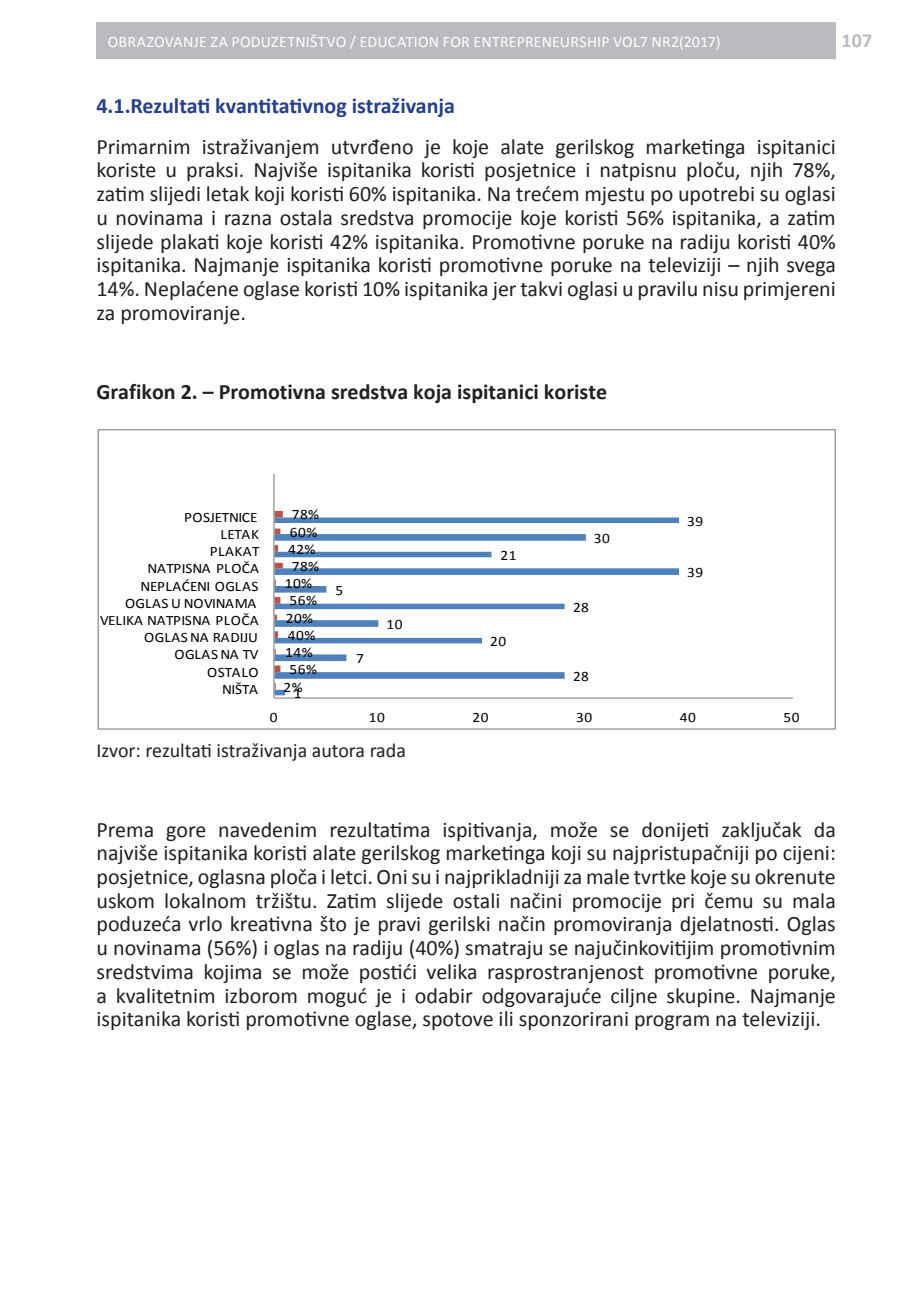
<style>
.page{position:relative;width:908px;height:1304px;background:#fff}
.page>*{position:absolute;margin:0;border:0;box-sizing:border-box;transform-origin:0 0}
.t1{font:22px/23.8px "Calibri";color:#231f20;text-align:justify}
.t2{font:700 22px "Calibri";color:#231f20}
._2__drugi_naslov{font:700 22px "Calibri";color:#253f8e}
.t3{font:20px "Calibri";color:#231f20}
.t4{font:700 20px "Calibri";color:#babbbe}
.t5{font:16px "Calibri";letter-spacing:.01em;color:#fff}
.t6{font:14.4px "Calibri";letter-spacing:.02em;color:#000;scale:1.07 1}
.t7{font:14.4px "Calibri";letter-spacing:-.01em;color:#000;scale:1.07 1}
.t8{font:14.4px "Calibri";color:#000;scale:1.07 1}
</style>
<div class="page">
<div style="left:96px;top:22px;width:739px;height:36px;background:#babbbe"></div>
<svg style="left:274px;top:517px;width:404px;height:178px"></svg>
<svg style="left:274px;top:511px;width:9px;height:179px"></svg>
<hr style="left:274px;top:697px;width:518px;height:2px;background:#868686">
<hr style="left:273px;top:474px;width:1px;height:224px;background:#868686">
<p class="t5" style="left:108px;top:31px;width:614px">OBRAZOVANJE ZA PODUZETNIŠTVO / EDUCATION FOR ENTREPRENEURSHIP VOL7 NR2(2017)</p>
<p class="t4" style="left:841px;top:28px;width:32px">107</p>
<p class="_2__drugi_naslov" style="left:96px;top:92px;width:360px">4.1.Rezultati kvantitativnog istraživanja</p>
<p class="t1" style="left:96px;top:133px;width:740px">Primarnim istraživanjem utvrđeno je koje alate gerilskog marketinga ispitanici koriste u praksi. Najviše ispitanika koristi posjetnice i natpisnu ploču, njih 78%, zatim slijedi letak koji koristi 60% ispitanika. Na trećem mjestu po upotrebi su oglasi u novinama i razna ostala sredstva promocije koje koristi 56% ispitanika, a zatim slijede plakati koje koristi 42% ispitanika. Promotivne poruke na radiju koristi 40% ispitanika. Najmanje ispitanika koristi promotivne poruke na televiziji – njih svega 14%. Neplaćene oglase koristi 10% ispitanika jer takvi oglasi u pravilu nisu primjereni za promoviranje.</p>
<p class="t2" style="left:96px;top:378px;width:512px">Grafikon 2. – Promotivna sredstva koja ispitanici koriste</p>
<p class="t7" style="left:184px;top:508px;width:70px">POSJETNICE</p>
<p class="t6" style="left:292px;top:506px;width:27px">78%</p>
<p class="t6" style="left:220px;top:525px;width:38px">LETAK</p>
<p class="t6" style="left:290px;top:523px;width:27px">60%</p>
<p class="t6" style="left:210px;top:542px;width:48px">PLAKAT</p>
<p class="t6" style="left:288px;top:540px;width:27px">42%</p>
<p class="t6" style="left:148px;top:560px;width:106px">NATPISNA PLOČA</p>
<p class="t6" style="left:292px;top:557px;width:27px">78%</p>
<p class="t6" style="left:500px;top:546px;width:16px">21</p>
<p class="t6" style="left:593px;top:529px;width:16px">30</p>
<p class="t6" style="left:140px;top:577px;width:112px">NEPLAĆENI OGLAS</p>
<p class="t7" style="left:125px;top:594px;width:124px">OGLAS U NOVINAMA</p>
<p class="t6" style="left:284px;top:575px;width:27px">10%</p>
<p class="t6" style="left:289px;top:592px;width:27px">56%</p>
<p class="t6" style="left:335px;top:581px;width:9px">5</p>
<p class="t6" style="left:100px;top:611px;width:150px">VELIKA NATPISNA PLOČA</p>
<p class="t8" style="left:144px;top:629px;width:108px">OGLAS NA RADIJU</p>
<p class="t6" style="left:286px;top:609px;width:27px">20%</p>
<p class="t6" style="left:288px;top:626px;width:27px">40%</p>
<p class="t6" style="left:386px;top:615px;width:16px">10</p>
<p class="t6" style="left:174px;top:646px;width:80px">OGLAS NA TV</p>
<p class="t6" style="left:207px;top:663px;width:50px">OSTALO</p>
<p class="t6" style="left:285px;top:643px;width:27px">14%</p>
<p class="t6" style="left:289px;top:661px;width:27px">56%</p>
<p class="t6" style="left:356px;top:650px;width:9px">7</p>
<p class="t6" style="left:222px;top:680px;width:35px">NIŠTA</p>
<p class="t6" style="left:283px;top:678px;width:19px">2%</p>
<p class="t6" style="left:294px;top:684px;width:9px">1</p>
<p class="t6" style="left:490px;top:632px;width:16px">20</p>
<p class="t6" style="left:572px;top:598px;width:16px">28</p>
<p class="t6" style="left:572px;top:667px;width:16px">28</p>
<p class="t6" style="left:686px;top:512px;width:16px">39</p>
<p class="t6" style="left:686px;top:564px;width:16px">39</p>
<p class="t6" style="left:270px;top:708px;width:9px">0</p>
<p class="t6" style="left:369px;top:708px;width:16px">10</p>
<p class="t6" style="left:472px;top:708px;width:16px">20</p>
<p class="t6" style="left:576px;top:708px;width:16px">30</p>
<p class="t6" style="left:679px;top:708px;width:16px">40</p>
<p class="t6" style="left:783px;top:708px;width:16px">50</p>
<p class="t3" style="left:96px;top:738px;width:311px">Izvor: rezultati istraživanja autora rada</p>
<p class="t1" style="left:96px;top:816px;width:740px">Prema gore navedenim rezultatima ispitivanja, može se donijeti zaključak da najviše ispitanika koristi alate gerilskog marketinga koji su najpristupačniji po cijeni: posjetnice, oglasna ploča i letci. Oni su i najprikladniji za male tvrtke koje su okrenute uskom lokalnom tržištu. Zatim slijede ostali načini promocije pri čemu su mala poduzeća vrlo kreativna što je pravi gerilski način promoviranja djelatnosti. Oglas u novinama (56%) i oglas na radiju (40%) smatraju se najučinkovitijim promotivnim sredstvima kojima se može postići velika rasprostranjenost promotivne poruke, a kvalitetnim izborom moguć je i odabir odgovarajuće ciljne skupine. Najmanje ispitanika koristi promotivne oglase, spotove ili sponzorirani program na televiziji.</p>
</div>
